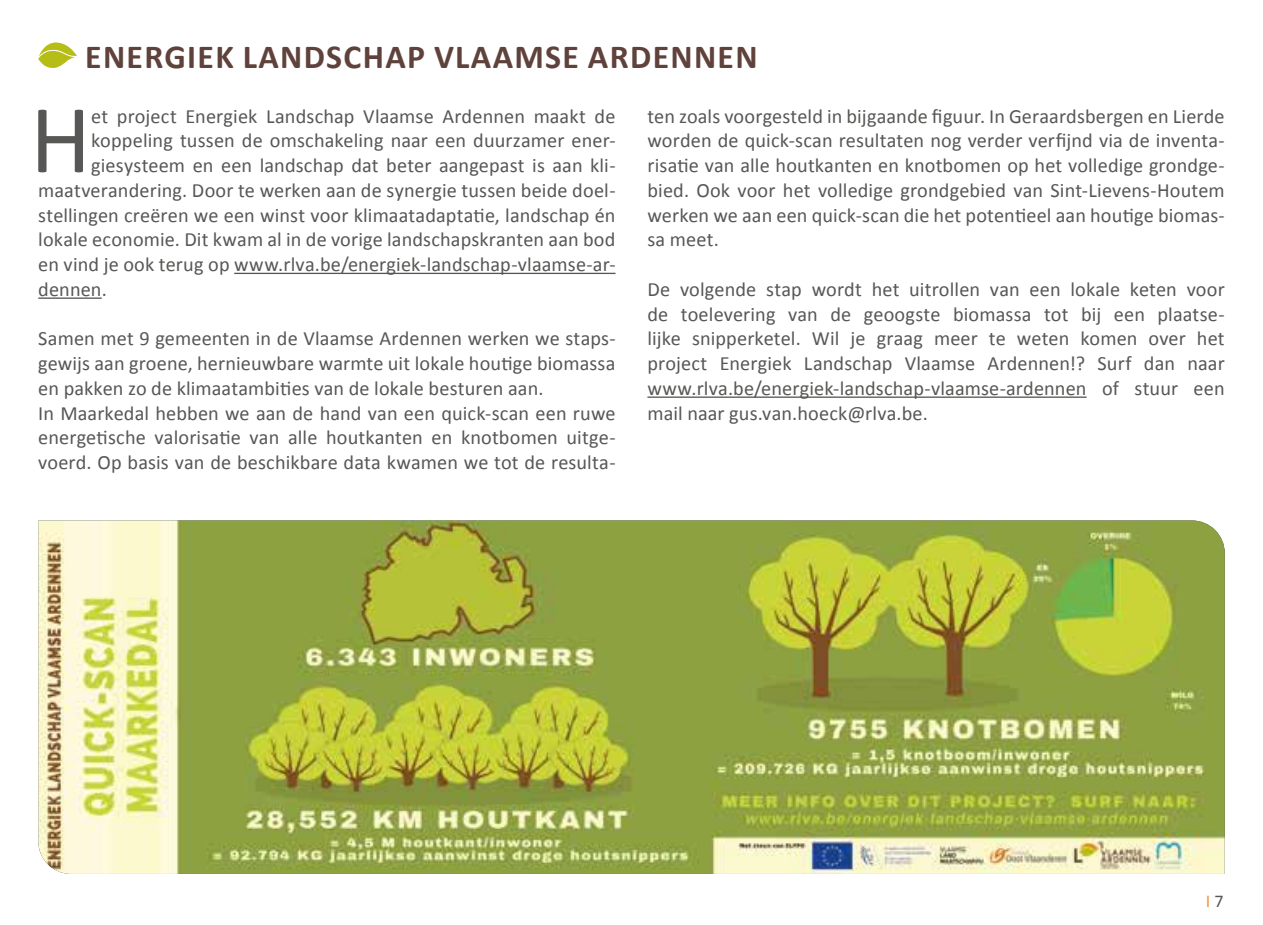
<style>
.page{position:relative;width:1263px;height:925px;background:#fff}
.page>*{position:absolute;margin:0;border:0;box-sizing:border-box;transform-origin:0 0}
.t1{font:98.33px "Calibri";color:#575756}
.t2{font:700 33.75px "Calibri";letter-spacing:.04em;color:#60423c}
.t3{font:20.25px/24.8px "Calibri";letter-spacing:.005em;color:#575756;text-align:justify}
.t4{font:18px "Calibri";color:#f09544}
.s1{color:#575756}
</style>
<div class="page">
<svg style="left:38px;top:42px;width:39px;height:26px"></svg>
<hr style="left:234px;top:273px;width:381px;height:1px;background:#575756">
<hr style="left:38px;top:297px;width:64px;height:2px;background:#575756">
<img style="left:38px;top:520px;width:1187px;height:354px">
<hr style="left:647px;top:396px;width:439px;height:2px;background:#575756">
<h2 class="t2" style="left:85px;top:36px;width:674px">ENERGIEK LANDSCHAP VLAAMSE ARDENNEN</h2>
<h1 class="t1" style="left:30px;top:78px;width:63px">H</h1>
<p class="t3" style="left:91px;top:103px;width:526px">et project Energiek Landschap Vlaamse Ardennen maakt de</p>
<p class="t3" style="left:91px;top:127px;width:526px">koppeling tussen de omschakeling naar een duurzamer ener-</p>
<p class="t3" style="left:91px;top:152px;width:526px">giesysteem en een landschap dat beter aangepast is aan kli-</p>
<p class="t3" style="left:38px;top:177px;width:579px">maatverandering. Door te werken aan de synergie tussen beide doel-</p>
<p class="t3" style="left:38px;top:201px;width:579px">stellingen creëren we een winst voor klimaatadaptatie, landschap én</p>
<p class="t3" style="left:38px;top:226px;width:579px">lokale economie. Dit kwam al in de vorige landschapskranten aan bod</p>
<p class="t3" style="left:38px;top:251px;width:579px">en vind je ook terug op www.rlva.be/energiek-landschap-vlaamse-ar-</p>
<p class="t3" style="left:38px;top:276px;width:70px">dennen.</p>
<p class="t3" style="left:38px;top:325px;width:579px;text-align:left">Samen met 9 gemeenten in de Vlaamse Ardennen werken we staps&shy;gewijs aan groene, hernieuwbare warmte uit lokale houtige biomassa en pakken zo de klimaatambities van de lokale besturen aan.<br>In Maarkedal hebben we aan de hand van een quick-scan een ruwe energetische valorisatie van alle houtkanten en knotbomen uitge&shy;voerd. Op basis van de beschikbare data kwamen we tot de resulta-</p>
<p class="t3" style="left:647px;top:103px;width:579px">ten zoals voorgesteld in bijgaande figuur. In Geraardsbergen en Lierde worden de quick-scan resultaten nog verder verfijnd via de inventa&shy;risatie van alle houtkanten en knotbomen op het volledige grondge&shy;bied. Ook voor het volledige grondgebied van Sint-Lievens-Houtem werken we aan een quick-scan die het potentieel aan houtige biomas&shy;sa meet.</p>
<p class="t3" style="left:647px;top:276px;width:579px">De volgende stap wordt het uitrollen van een lokale keten voor de toelevering van de geoogste biomassa tot bij een plaatse&shy;lijke snipperketel. Wil je graag meer te weten komen over het project Energiek Landschap Vlaamse Ardennen!? Surf dan naar www.rlva.be/energiek-landschap-vlaamse-ardennen of stuur een mail naar gus.van.hoeck@rlva.be.</p>
<p class="t4" style="left:1206px;top:889px;width:19px">I<span class="s1">7</span></p>
</div>
